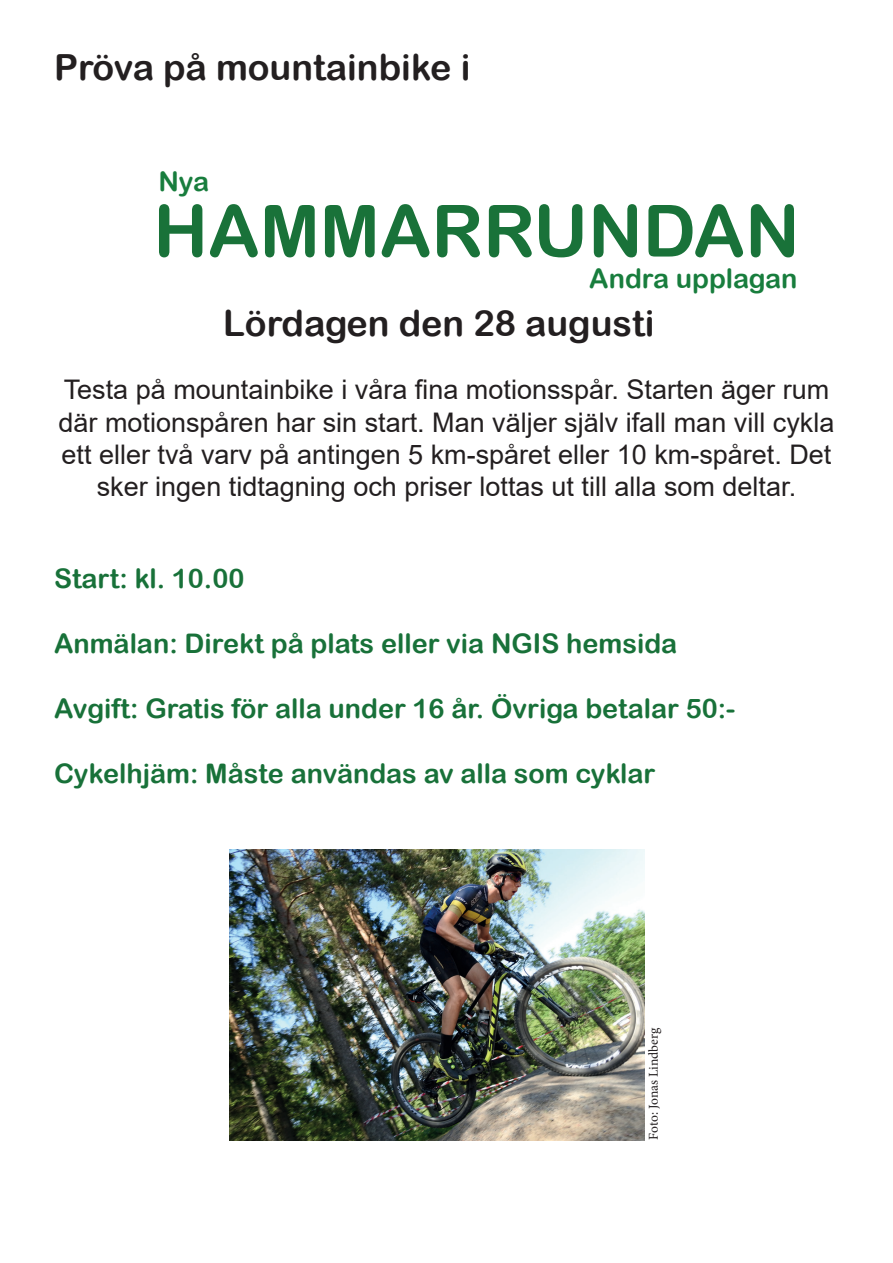
<style>
.page{position:relative;width:893px;height:1263px;background:#fff}
.page>*{position:absolute;margin:0;border:0;box-sizing:border-box;transform-origin:0 0}
.t1{font:72px "Arial Rounded MT Bold";color:#197239}
.t2{font:36px "Arial Rounded MT Bold";color:#231f20}
.t3{font:27px/32.4px "Arial";color:#231f20;text-align:center}
.t4{font:27px "Arial Rounded MT Bold";color:#187139}
.t5{font:27px "Arial Rounded MT Bold";color:#187d3d}
.t6{font:13.5px "Minion Pro";letter-spacing:-.005em;color:#231f20}
</style>
<div class="page">
<img style="left:230px;top:849px;width:414px;height:291px">
<h2 class="t2" style="left:54px;top:46px;width:418px">Pröva på mountainbike i</h2>
<p class="t5" style="left:158px;top:165px;width:52px">Nya</p>
<h1 class="t1" style="left:153px;top:188px;width:648px">HAMMARRUNDAN</h1>
<p class="t5" style="left:589px;top:262px;width:210px">Andra upplagan</p>
<h2 class="t2" style="left:223px;top:302px;width:433px">Lördagen den 28 augusti</h2>
<p class="t3" style="left:59px;top:373px;width:777px">Testa på mountainbike i våra fina motionsspår. Starten äger rum där motionspåren har sin start. Man väljer själv ifall man vill cykla ett eller två varv på antingen 5 km-spåret eller 10 km-spåret. Det sker ingen tidtagning och priser lottas ut till alla som deltar.</p>
<p class="t4" style="left:54px;top:563px;width:192px">Start: kl. 10.00</p>
<p class="t4" style="left:54px;top:628px;width:625px">Anmälan: Direkt på plats eller via NGIS hemsida</p>
<p class="t4" style="left:54px;top:692px;width:683px">Avgift: Gratis för alla under 16 år. Övriga betalar 50:-</p>
<p class="t4" style="left:54px;top:757px;width:603px">Cykelhjäm: Måste användas av alla som cyklar</p>
<p class="t6" style="left:644px;top:1140px;width:114px;rotate:-90deg">Foto: Jonas Lindberg</p>
</div>
